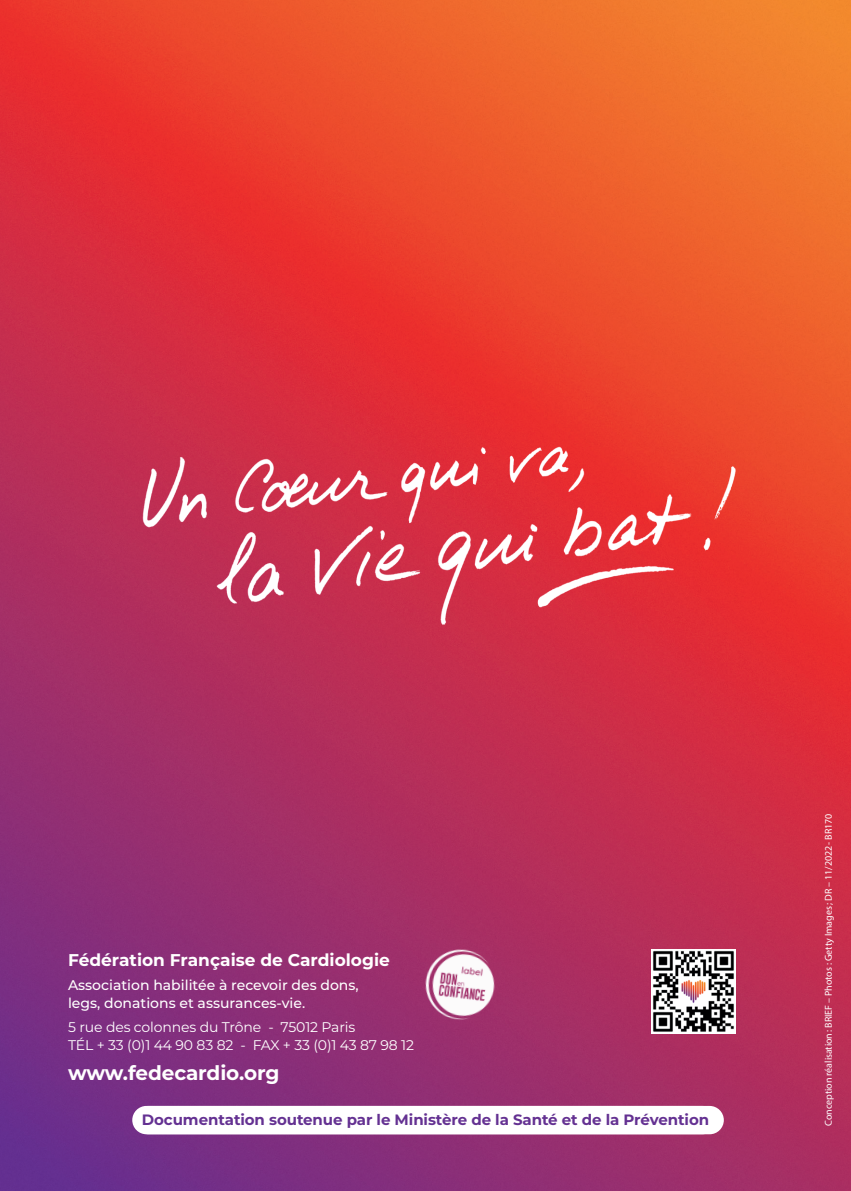
<style>
.page{position:relative;width:851px;height:1191px;background:#fff}
.page>*{position:absolute;margin:0;border:0;box-sizing:border-box;transform-origin:0 0}
.t1{font:700 20px "Montserrat";letter-spacing:-.005em;color:#fff}
.t2{font:700 17px "Montserrat";color:#fff}
.t3{font:700 15px "Montserrat";letter-spacing:-.005em;color:#643192}
.t4{font:14px/18px "Montserrat";letter-spacing:-.01em;color:#fff}
.t5{font:500 14px/18px "Montserrat";color:#fff}
.t6{font:10px "Myriad Pro";letter-spacing:-.005em;color:#fff}
</style>
<div class="page">
<img style="left:0;top:0;width:850px;height:1191px">
<img style="left:73px;top:417px;width:684px;height:229px">
<div style="left:134px;top:1106px;width:582px;height:28px;background:#fff;border-radius:14px"></div>
<img style="left:416px;top:941px;width:91px;height:88px">
<img style="left:651px;top:949px;width:84px;height:84px">
<p class="t2" style="left:68px;top:947px;width:323px">Fédération Française de Cardiologie</p>
<p class="t5" style="left:68px;top:975px;width:292px">Association habilitée à recevoir des dons, legs, donations et assurances-vie.</p>
<p class="t4" style="left:68px;top:1017px;width:347px">5 rue des colonnes du Trône - 75012 Paris<br>TÉL + 33 (0)1 44 90 83 82 - FAX + 33 (0)1 43 87 98 12</p>
<h1 class="t1" style="left:68px;top:1058px;width:213px">www.fedecardio.org</h1>
<p class="t3" style="left:142px;top:1109px;width:569px">Documentation soutenue par le Ministère de la Santé et de la Prévention</p>
<p class="t6" style="left:822px;top:1125px;width:313px;rotate:-90deg">Conception réalisation: BRIEF – Photos : Getty Images; DR – 11/2022- BR170</p>
</div>
